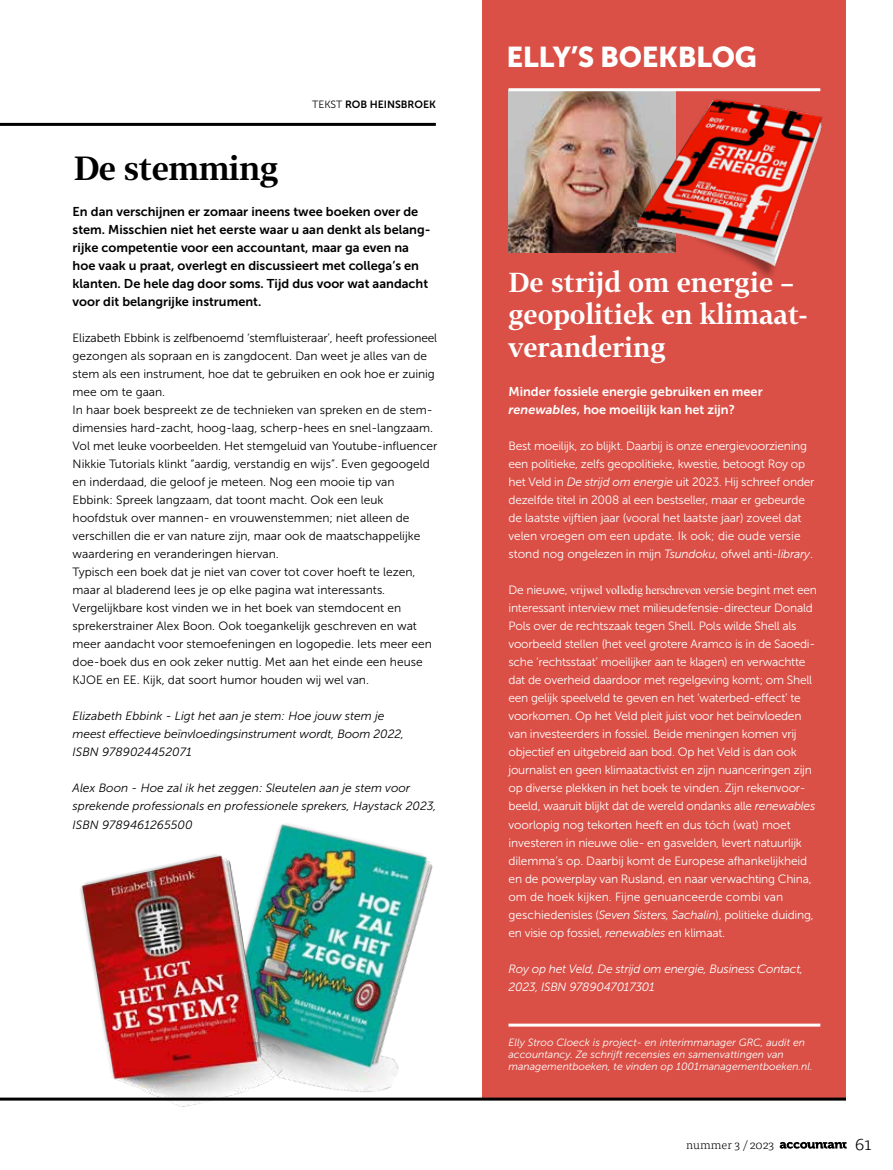
<style>
.page{position:relative;width:893px;height:1170px;background:#fff}
.page>*{position:absolute;margin:0;border:0;box-sizing:border-box;transform-origin:0 0}
.t1{font:700 33px "Tabac G2";letter-spacing:-.02em;color:#000}
.t2{font:28.5px "Museo Sans 900";letter-spacing:-.01em;color:#fff}
.t3{font:700 27px/32.4px "Tabac G2";color:#fff}
.t4{font:300 18px "Tisa Pro";color:#000}
.t5{font:12.75px/18px "Museo Sans 700";color:#000}
.t6{font:12.75px/18px "Museo Sans 700";color:#fff}
.t7{font:12px/18px "Museo Sans 300";letter-spacing:-.02em;color:#fff}
.t8{font:12px/18px "Museo Sans 300";color:#000}
.t9{font:italic 12px/18px "Museo Sans 300";color:#000}
.t10{font:italic 12px/18px "Museo Sans 300";letter-spacing:-.02em;color:#fff}
.t11{font:300 12px "Tisa Pro";color:#000}
.t12{font:italic 10.5px/12px "Museo Sans 300";color:#fff}
.t13{font:10.5px "Museo Sans 700";color:#000}
.s1{font-family:"Museo Sans 300"}
.s2{font-style:italic}
.s3{font-family:"Times New Roman"}
</style>
<div class="page">
<svg style="left:780px;top:1141px;width:67px;height:7px"></svg>
<div style="left:483px;top:0;width:363px;height:1098px;background:#da4f46"></div>
<img style="left:508px;top:91px;width:112px;height:161px">
<hr style="left:508px;top:88px;width:312px;height:3px;background:#fff">
<hr style="left:508px;top:1023px;width:312px;height:3px;background:#fff">
<hr style="left:0;top:123px;width:436px;height:3px;background:#000">
<img style="left:620px;top:89px;width:203px;height:188px">
<hr style="left:0;top:1097px;width:846px;height:3px;background:#000">
<img style="left:274px;top:780px;width:216px;height:321px">
<img style="left:70px;top:1041px;width:213px;height:66px">
<img style="left:80px;top:844px;width:203px;height:197px">
<h1 class="t1" style="left:74px;top:145px;width:207px">De stemming</h1>
<p class="t13" style="left:312px;top:98px;width:125px"><span class="s1">TEKST</span> ROB HEINSBROEK</p>
<p class="t5" style="left:73px;top:203px;width:359px">En dan verschijnen er zomaar ineens twee boeken over de stem. Misschien niet het eerste waar u aan denkt als belang&shy;rijke competentie voor een accountant, maar ga even na hoe vaak u praat, overlegt en discussieert met collega’s en klanten. De hele dag door soms. Tijd dus voor wat aandacht voor dit belangrijke instrument.</p>
<p class="t8" style="left:73px;top:329px;width:366px">Elizabeth Ebbink is zelfbenoemd ‘stemfluisteraar’, heeft professioneel gezongen als sopraan en is zangdocent. Dan weet je alles van de stem als een instrument, hoe dat te gebruiken en ook hoe er zuinig mee om te gaan.<br>In haar boek bespreekt ze de technieken van spreken en de stem&shy;dimensies hard-zacht, hoog- laag, scherp- hees en snel- langzaam.<br>Vol met leuke voorbeelden. Het stemgeluid van Youtube- influencer Nikkie Tutorials klinkt “aardig, verstandig en wijs”. Even gegoogeld en inderdaad, die geloof je meteen. Nog een mooie tip van Ebbink: Spreek langzaam, dat toont macht. Ook een leuk hoofdstuk over mannen- en vrouwenstemmen; niet alleen de verschillen die er van nature zijn, maar ook de maatschappelijke waardering en veranderingen hiervan.<br>Typisch een boek dat je niet van cover tot cover hoeft te lezen, maar al bladerend lees je op elke pagina wat interessants.<br>Vergelijkbare kost vinden we in het boek van stemdocent en sprekerstrainer Alex Boon. Ook toegankelijk geschreven en wat meer aandacht voor stemoefeningen en logopedie. Iets meer een doe- boek dus en ook zeker nuttig. Met aan het einde een heuse KJOE en EE. Kijk, dat soort humor houden wij wel van.</p>
<p class="t9" style="left:73px;top:707px;width:333px">Elizabeth Ebbink - Ligt het aan je stem: Hoe jouw stem je meest effectieve beïnvloedingsinstrument wordt, Boom 2022,<br>ISBN 9789024452071</p>
<p class="t9" style="left:73px;top:779px;width:365px">Alex Boon - Hoe zal ik het zeggen: Sleutelen aan je stem voor sprekende professionals en professionele sprekers, Haystack 2023,<br>ISBN 9789461265500</p>
<h2 class="t2" style="left:506px;top:40px;width:252px">ELLY’S BOEKBLOG</h2>
<h3 class="t3" style="left:508px;top:265px;width:301px">De strijd om energie – geopolitiek en klimaat&shy;verandering</h3>
<p class="t6" style="left:508px;top:383px;width:256px">Minder fossiele energie gebruiken en meer <span class="s2">renewables</span>, hoe moeilijk kan het zijn?</p>
<p class="t7" style="left:508px;top:437px;width:308px">Best moeilijk, zo blijkt. Daarbij is onze energievoorziening een politieke, zelfs geopolitieke, kwestie, betoogt Roy op het Veld in <span class="s2">De strijd om energie</span> uit 2023. Hij schreef onder dezelfde titel in 2008 al een bestseller, maar er gebeurde de laatste vijftien jaar (vooral het laatste jaar) zoveel dat velen vroegen om een update. Ik ook; die oude versie stond nog ongelezen in mijn <span class="s2">Tsundoku</span>, ofwel anti- <span class="s2">library</span>.</p>
<p class="t7" style="left:508px;top:581px;width:310px">De nieuwe, <span class="s3">vrijwel volledig herschreven</span> versie begint met een interessant interview met milieudefensie- directeur Donald Pols over de rechtszaak tegen Shell. Pols wilde Shell als voorbeeld stellen (het veel grotere Aramco is in de Saoedi&shy;sche ‘rechtsstaat’ moeilijker aan te klagen) en verwachtte dat de overheid daardoor met regelgeving komt; om Shell een gelijk speelveld te geven en het ‘waterbed- effect’ te voorkomen. Op het Veld pleit juist voor het beïnvloeden van investeerders in fossiel. Beide meningen komen vrij objectief en uitgebreid aan bod. Op het Veld is dan ook journalist en geen klimaatactivist en zijn nuanceringen zijn op diverse plekken in het boek te vinden. Zijn rekenvoor&shy;beeld, waaruit blijkt dat de wereld ondanks alle <span class="s2">renewables </span>voorlopig nog tekorten heeft en dus tóch (wat) moet investeren in nieuwe olie- en gasvelden, levert natuurlijk dilemma’s op. Daarbij komt de Europese afhankelijkheid en de powerplay van Rusland, en naar verwachting China, om de hoek kijken. Fijne genuanceerde combi van geschiedenisles (<span class="s2">Seven Sisters, Sachalin</span>), politieke duiding, en visie op fossiel, <span class="s2">renewables</span> en klimaat.</p>
<p class="t10" style="left:508px;top:959px;width:296px">Roy op het Veld, De strijd om energie, Business Contact,<br>2023, ISBN 9789047017301</p>
<p class="t12" style="left:508px;top:1036px;width:306px">Elly Stroo Cloeck is project- en interimmanager GRC, audit en accountancy. Ze schrijft recensies en samenvattingen van managementboeken, te vinden op 1001managementboeken.nl.</p>
<p class="t11" style="left:686px;top:1135px;width:90px">nummer 3 / 2023</p>
<h3 class="t4" style="left:855px;top:1130px;width:18px">61</h3>
</div>
